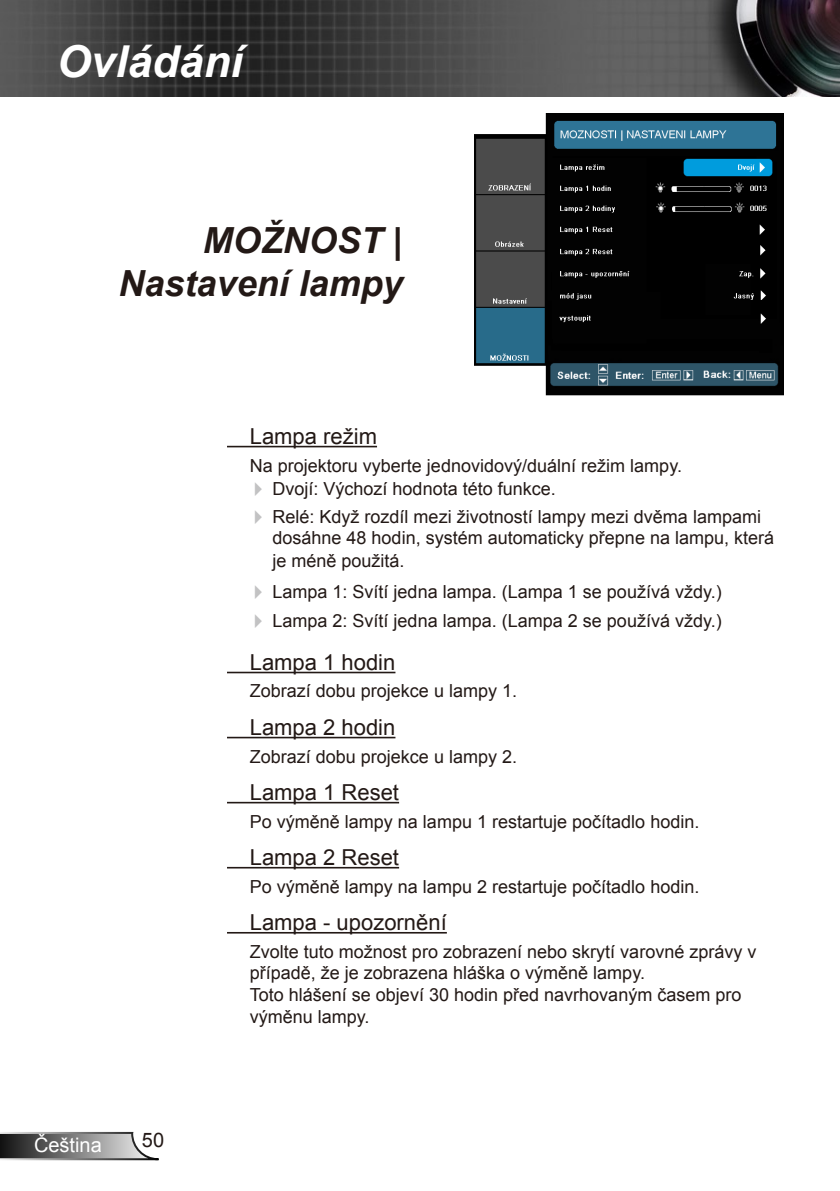
<style>
.page{position:relative;width:840px;height:1191px;background:#fff}
.page>*{position:absolute;margin:0;border:0;box-sizing:border-box;transform-origin:0 0}
.t1{font:italic 700 44px "Arial";color:#fff}
.t2{font:italic 700 36px/43.2px "Arial";color:#231916;text-align:right}
.t3{font:22px "Arial";color:#231916}
.t4{font:20px "Arial";color:#fff}
.t5{font:20px "Arial";color:#231916}
.t6{font:18px/21.6px "Arial";color:#231916}
.s1{color:#c2c2c3}
</style>
<div class="page">
<img style="left:0;top:0;width:839px;height:96px">
<svg style="left:0;top:1131px;width:159px;height:30px"></svg>
<hr style="left:227px;top:446px;width:150px;height:1px;background:#231916">
<hr style="left:227px;top:671px;width:168px;height:2px;background:#231916">
<hr style="left:227px;top:736px;width:168px;height:2px;background:#231916">
<hr style="left:227px;top:802px;width:172px;height:1px;background:#231916">
<hr style="left:227px;top:867px;width:172px;height:1px;background:#231916">
<hr style="left:227px;top:932px;width:219px;height:1px;background:#231916">
<img style="left:474px;top:113px;width:308px;height:283px">
<h1 class="t1" style="left:57px;top:33px;width:187px">Ovládání</h1>
<h2 class="t2" style="left:118px;top:220px;width:286px">MOŽNOST |<br>Nastavení lampy</h2>
<p class="t4" style="left:34px;top:1131px;width:69px">Čeština</p>
<p class="t5" style="left:142px;top:1126px;width:24px">50</p>
<p class="t3" style="left:249px;top:422px;width:129px">Lampa režim</p>
<p class="t6" style="left:249px;top:454px;width:433px">Na projektoru vyberte jednovidový/duální režim lampy.</p>
<p class="t6" style="left:247px;top:478px;width:310px"><span class="s1">✔</span> Dvojí: Výchozí hodnota této funkce.</p>
<p class="t6" style="left:272px;top:507px;width:503px;line-height:21px;text-indent:-26px"><span class="s1">✔</span> Relé: Když rozdíl mezi životností lampy mezi dvěma lampami dosáhne 48 hodin, systém automaticky přepne na lampu, která</p>
<p class="t6" style="left:272px;top:550px;width:134px">je méně použitá.</p>
<p class="t6" style="left:247px;top:581px;width:476px"><span class="s1">✔</span> Lampa 1: Svítí jedna lampa. (Lampa 1 se používá vždy.)</p>
<p class="t6" style="left:247px;top:610px;width:476px"><span class="s1">✔</span> Lampa 2: Svítí jedna lampa. (Lampa 2 se používá vždy.)</p>
<p class="t3" style="left:249px;top:648px;width:147px">Lampa 1 hodin</p>
<p class="t6" style="left:249px;top:680px;width:269px">Zobrazí dobu projekce u lampy 1.</p>
<p class="t3" style="left:249px;top:713px;width:147px">Lampa 2 hodin</p>
<p class="t6" style="left:249px;top:745px;width:269px">Zobrazí dobu projekce u lampy 2.</p>
<p class="t3" style="left:249px;top:778px;width:151px">Lampa 1 Reset</p>
<p class="t6" style="left:249px;top:810px;width:451px">Po výměně lampy na lampu 1 restartuje počítadlo hodin.</p>
<p class="t3" style="left:249px;top:843px;width:151px">Lampa 2 Reset</p>
<p class="t6" style="left:249px;top:875px;width:451px">Po výměně lampy na lampu 2 restartuje počítadlo hodin.</p>
<p class="t3" style="left:249px;top:908px;width:198px">Lampa - upozornění</p>
<p class="t6" style="left:249px;top:940px;width:508px">Zvolte tuto možnost pro zobrazení nebo skrytí varovné zprávy v případě, že je zobrazena hláška o výměně lampy.<br>Toto hlášení se objeví 30 hodin před navrhovaným časem pro výměnu lampy.</p>
</div>
